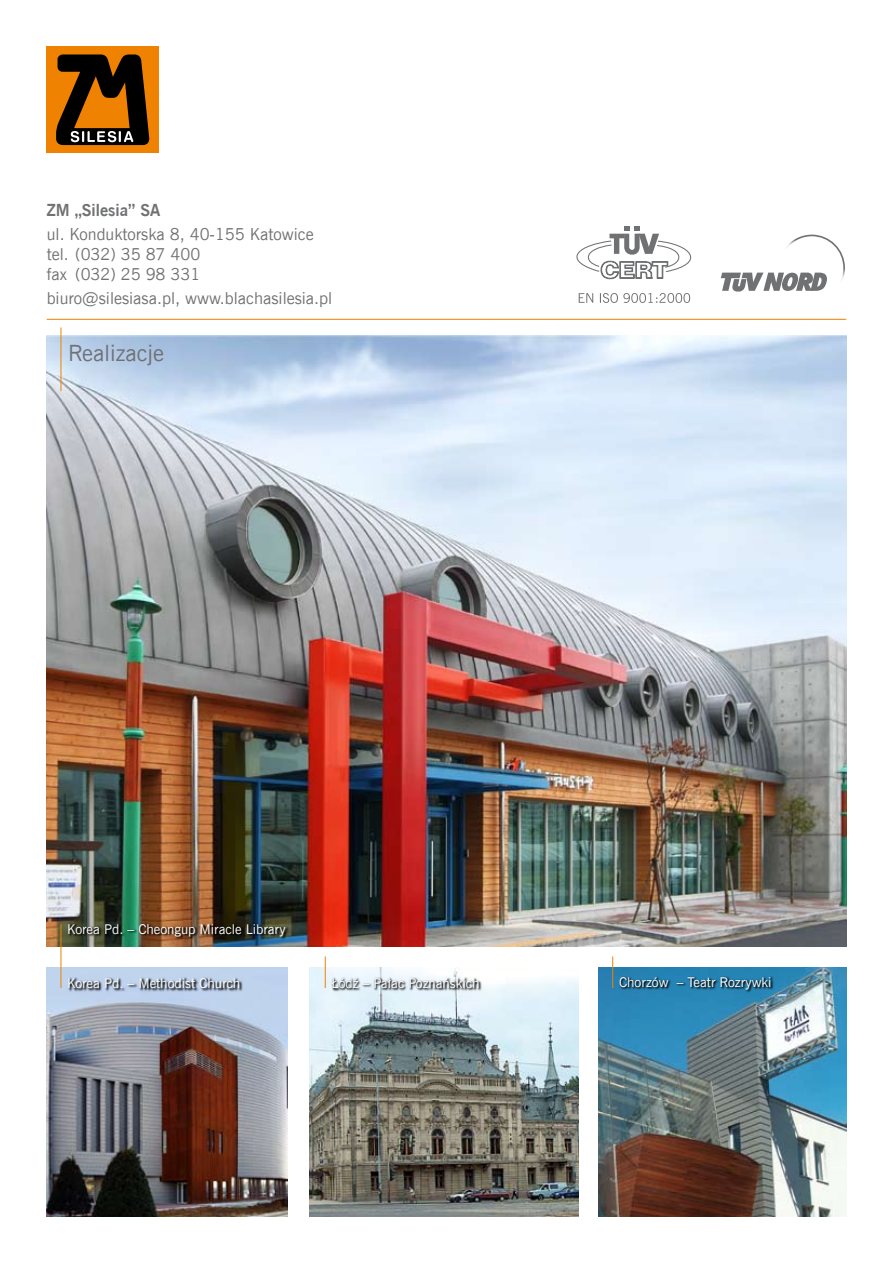
<style>
.page{position:relative;width:893px;height:1263px;background:#fff}
.page>*{position:absolute;margin:0;border:0;box-sizing:border-box;transform-origin:0 0}
.t1{font:22.5px "News Goth EU";color:#707173}
.t2{font:16.5px/19.8px "News Goth EU";color:#707173}
.t3{font:700 16.5px "News Goth EU";color:#707173}
.t4{font:13.5px "News Goth EU";color:#fff}
</style>
<div class="page">
<hr style="left:47px;top:319px;width:799px;height:1px;background:#ef8200">
<img style="left:47px;top:336px;width:799px;height:610px">
<div style="left:47px;top:47px;width:112px;height:106px;background:#ef8200"></div>
<svg style="left:56px;top:54px;width:94px;height:91px"></svg>
<img style="left:47px;top:967px;width:241px;height:249px">
<img style="left:309px;top:967px;width:269px;height:249px">
<img style="left:598px;top:967px;width:248px;height:249px">
<hr style="left:61px;top:327px;width:1px;height:64px;background:#ef8200">
<hr style="left:61px;top:924px;width:1px;height:64px;background:#ef8200">
<svg style="left:67px;top:977px;width:176px;height:15px"></svg>
<img style="left:67px;top:923px;width:222px;height:18px">
<hr style="left:325px;top:956px;width:1px;height:32px;background:#ef8200">
<svg style="left:331px;top:977px;width:151px;height:15px"></svg>
<hr style="left:612px;top:956px;width:1px;height:32px;background:#ef8200">
<svg style="left:618px;top:976px;width:157px;height:17px"></svg>
<svg style="left:579px;top:293px;width:111px;height:10px"></svg>
<svg style="left:576px;top:227px;width:116px;height:52px"></svg>
<svg style="left:721px;top:235px;width:124px;height:57px"></svg>
<p class="t3" style="left:47px;top:200px;width:115px">ZM „Silesia” SA</p>
<p class="t2" style="left:47px;top:225px;width:268px">ul. Konduktorska 8, 40-155 Katowice tel. (032) 35 87 400<br>fax (032) 25 98 331</p>
<p class="t2" style="left:47px;top:288px;width:287px">biuro@silesiasa.pl, www.blachasilesia.pl</p>
<h1 class="t1" style="left:68px;top:339px;width:97px">Realizacje</h1>
<p class="t4" style="left:67px;top:921px;width:220px">Korea Pd. – Cheongup Miracle Library</p>
<p class="t4" style="left:67px;top:975px;width:174px">Korea Pd. – Methodist Church</p>
<p class="t4" style="left:332px;top:975px;width:149px">Łódź – Pałac Poznańskich</p>
<p class="t4" style="left:619px;top:974px;width:154px">Chorzów – Teatr Rozrywki</p>
</div>
